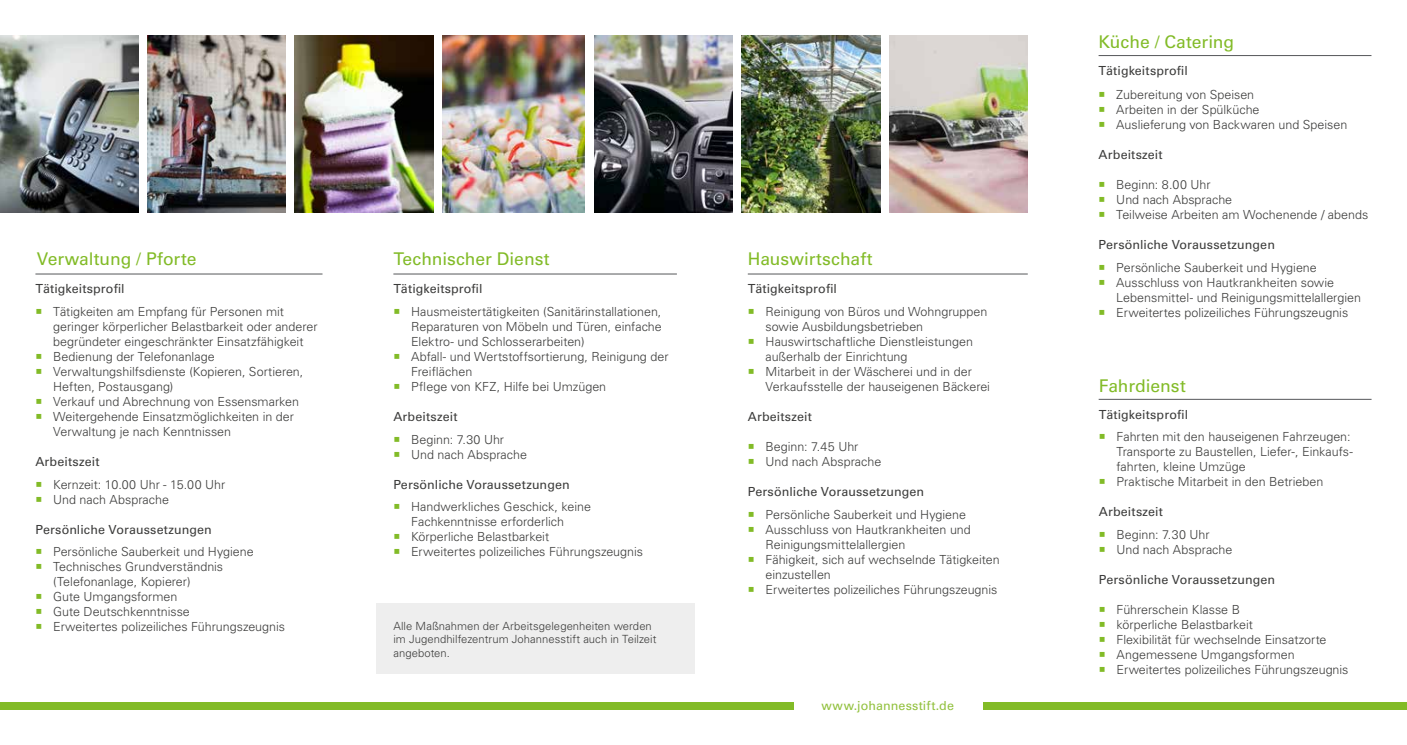
<style>
.page{position:relative;width:1407px;height:745px;background:#fff}
.page>*{position:absolute;margin:0;border:0;box-sizing:border-box;transform-origin:0 0}
.t1{font:17.5px "Univers LT Std";letter-spacing:-.005em;color:#82bb27}
.t2{font:300 12.5px/15px "Univers LT Std";color:#3c3c3b}
.t3{font:12.5px "Univers LT Std";letter-spacing:.01em;color:#3c3c3b}
.t4{font:12.5px "Univers LT Std";letter-spacing:.01em;color:#92c13e}
.t5{font:300 11.25px/13.5px "Univers LT Std";letter-spacing:.005em;color:#3c3c3b}
</style>
<div class="page">
<hr style="left:1098px;top:55px;width:273px;height:1px;background:#56575a">
<hr style="left:748px;top:273px;width:280px;height:1px;background:#56575a">
<img style="left:443px;top:35px;width:141px;height:178px">
<img style="left:295px;top:35px;width:138px;height:178px">
<img style="left:0;top:35px;width:138px;height:178px">
<img style="left:594px;top:35px;width:138px;height:178px">
<hr style="left:393px;top:273px;width:284px;height:1px;background:#56575a">
<hr style="left:1098px;top:399px;width:273px;height:1px;background:#56575a">
<hr style="left:35px;top:273px;width:287px;height:1px;background:#56575a">
<img style="left:147px;top:35px;width:138px;height:178px">
<img style="left:742px;top:35px;width:138px;height:178px">
<img style="left:889px;top:35px;width:139px;height:178px">
<div style="left:376px;top:602px;width:318px;height:71px;background:#eee"></div>
<div style="left:0;top:702px;width:794px;height:7px;background:#82bb27"></div>
<div style="left:983px;top:702px;width:424px;height:7px;background:#82bb27"></div>
<h1 class="t1" style="left:37px;top:247px;width:161px">Verwaltung / Pforte</h1>
<p class="t3" style="left:35px;top:281px;width:91px">Tätigkeitsprofil</p>
<p class="t2" style="left:53px;top:304px;width:266px">Tätigkeiten am Empfang für Personen mit geringer körperlicher Belastbarkeit oder anderer begründeter eingeschränkter Einsatzfähigkeit Bedienung der Telefonanlage Verwaltungshilfsdienste (Kopieren, Sortieren, Heften, Postausgang)<br>Verkauf und Abrechnung von Essensmarken Weitergehende Einsatzmöglichkeiten in der Verwaltung je nach Kenntnissen</p>
<p class="t3" style="left:35px;top:454px;width:66px">Arbeitszeit</p>
<p class="t2" style="left:53px;top:476px;width:174px">Kernzeit: 10.00 Uhr - 15.00 Uhr<br>Und nach Absprache</p>
<p class="t3" style="left:35px;top:521px;width:178px">Persönliche Voraussetzungen</p>
<p class="t2" style="left:53px;top:544px;width:233px">Persönliche Sauberkeit und Hygiene<br>Technisches Grundverständnis (Telefonanlage, Kopierer)<br>Gute Umgangsformen<br>Gute Deutschkenntnisse<br>Erweitertes polizeiliches Führungszeugnis</p>
<h1 class="t1" style="left:393px;top:247px;width:158px">Technischer Dienst</h1>
<p class="t3" style="left:393px;top:281px;width:91px">Tätigkeitsprofil</p>
<p class="t2" style="left:411px;top:304px;width:259px">Hausmeistertätigkeiten (Sanitärinstallationen, Reparaturen von Möbeln und Türen, einfache Elektro- und Schlosserarbeiten)<br>Abfall- und Wertstoffsortierung, Reinigung der Freiflächen<br>Pflege von KFZ, Hilfe bei Umzügen</p>
<p class="t3" style="left:393px;top:409px;width:66px">Arbeitszeit</p>
<p class="t2" style="left:411px;top:431px;width:117px">Beginn: 7.30 Uhr<br>Und nach Absprache</p>
<p class="t3" style="left:393px;top:476px;width:178px">Persönliche Voraussetzungen</p>
<p class="t2" style="left:411px;top:499px;width:233px">Handwerkliches Geschick, keine Fachkenntnisse erforderlich<br>Körperliche Belastbarkeit<br>Erweitertes polizeiliches Führungszeugnis</p>
<p class="t5" style="left:393px;top:618px;width:265px">Alle Maßnahmen der Arbeitsgelegenheiten werden im Jugendhilfezentrum Johannesstift auch in Teilzeit angeboten.</p>
<h1 class="t1" style="left:748px;top:247px;width:126px">Hauswirtschaft</h1>
<p class="t3" style="left:748px;top:281px;width:91px">Tätigkeitsprofil</p>
<p class="t2" style="left:765px;top:304px;width:226px">Reinigung von Büros und Wohngruppen sowie Ausbildungsbetrieben Hauswirtschaftliche Dienstleistungen außerhalb der Einrichtung<br>Mitarbeit in der Wäscherei und in der Verkaufsstelle der hauseigenen Bäckerei</p>
<p class="t3" style="left:748px;top:409px;width:66px">Arbeitszeit</p>
<p class="t2" style="left:765px;top:439px;width:117px">Beginn: 7.45 Uhr<br>Und nach Absprache</p>
<p class="t3" style="left:748px;top:484px;width:178px">Persönliche Voraussetzungen</p>
<p class="t2" style="left:765px;top:506px;width:236px">Persönliche Sauberkeit und Hygiene Ausschluss von Hautkrankheiten und Reinigungsmittelallergien<br>Fähigkeit, sich auf wechselnde Tätigkeiten einzustellen<br>Erweitertes polizeiliches Führungszeugnis</p>
<p class="t4" style="left:821px;top:697px;width:134px">www.johannesstift.de</p>
<h1 class="t1" style="left:1098px;top:31px;width:137px">Küche / Catering</h1>
<p class="t3" style="left:1098px;top:63px;width:91px">Tätigkeitsprofil</p>
<p class="t2" style="left:1116px;top:87px;width:232px">Zubereitung von Speisen<br>Arbeiten in der Spülküche<br>Auslieferung von Backwaren und Speisen</p>
<p class="t3" style="left:1098px;top:147px;width:66px">Arbeitszeit</p>
<p class="t2" style="left:1116px;top:177px;width:254px">Beginn: 8.00 Uhr<br>Und nach Absprache<br>Teilweise Arbeiten am Wochenende / abends</p>
<p class="t3" style="left:1098px;top:237px;width:178px">Persönliche Voraussetzungen</p>
<p class="t2" style="left:1116px;top:259px;width:246px">Persönliche Sauberkeit und Hygiene Ausschluss von Hautkrankheiten sowie Lebensmittel- und Reinigungsmittelallergien Erweitertes polizeiliches Führungszeugnis</p>
<h1 class="t1" style="left:1099px;top:375px;width:89px">Fahrdienst</h1>
<p class="t3" style="left:1099px;top:406px;width:91px">Tätigkeitsprofil</p>
<p class="t2" style="left:1116px;top:429px;width:238px">Fahrten mit den hauseigenen Fahrzeugen:<br>Transporte zu Baustellen, Liefer-, Einkaufs&shy;fahrten, kleine Umzüge<br>Praktische Mitarbeit in den Betrieben</p>
<p class="t3" style="left:1099px;top:504px;width:66px">Arbeitszeit</p>
<p class="t2" style="left:1116px;top:526px;width:117px">Beginn: 7.30 Uhr<br>Und nach Absprache</p>
<p class="t3" style="left:1099px;top:571px;width:178px">Persönliche Voraussetzungen</p>
<p class="t2" style="left:1116px;top:601px;width:233px">Führerschein Klasse B<br>körperliche Belastbarkeit<br>Flexibilität für wechselnde Einsatzorte Angemessene Umgangsformen Erweitertes polizeiliches Führungszeugnis</p>
</div>
